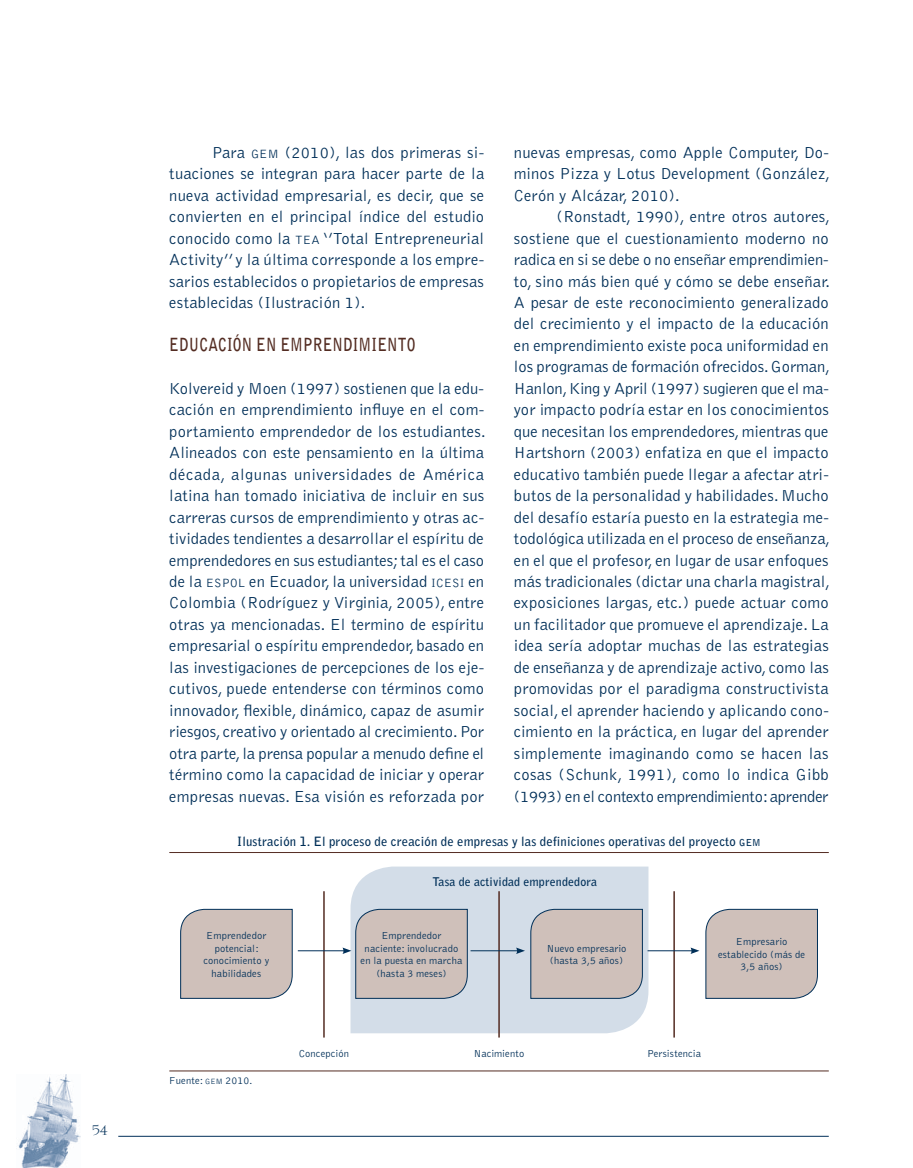
<style>
.page{position:relative;width:913px;height:1168px;background:#fff}
.page>*{position:absolute;margin:0;border:0;box-sizing:border-box;transform-origin:0 0}
.t1{font:700 18px "Bell Gothic";letter-spacing:.01em;color:#532c22;scale:.8 1}
.t2{font:300 16.5px/21.5px "Bell Gothic";letter-spacing:.01em;color:#002f58;text-align:justify}
.t3{font:15px "University Roman";color:#002f58;scale:1.3 1}
.t4{font:700 12.75px "Bell Gothic";letter-spacing:.01em;color:#002f58}
.t5{font:700 11.85px "Bell Gothic";color:#002f58}
.t6{font:300 10.5px/12.6px "Bell Gothic";letter-spacing:.01em;color:#002f58;text-align:center}
.s1{font-size:12.3px}
.s2{font-size:9.6px}
.s3{font-size:7.8px}
</style>
<div class="page">
<hr style="left:118px;top:1135px;width:710px;height:1px;background:#002f58">
<img style="left:16px;top:1074px;width:65px;height:94px">
<hr style="left:169px;top:852px;width:659px;height:1px;background:#532c22">
<hr style="left:169px;top:1070px;width:659px;height:1px;background:#532c22">
<div style="left:350px;top:866px;width:298px;height:167px;background:#d3dde8"></div>
<svg style="left:180px;top:908px;width:113px;height:91px;background:#c8bcb8"></svg>
<svg style="left:705px;top:908px;width:112px;height:91px;background:#cabdb9"></svg>
<hr style="left:323px;top:891px;width:2px;height:146px;background:#532c22">
<hr style="left:498px;top:891px;width:1px;height:146px;background:#532c22">
<hr style="left:673px;top:891px;width:1px;height:146px;background:#532c22">
<hr style="left:298px;top:950px;width:47px;height:1px;background:#002f58">
<svg style="left:342px;top:908px;width:126px;height:91px;background:#ccc2bf"></svg>
<hr style="left:470px;top:950px;width:48px;height:1px;background:#002f58">
<svg style="left:516px;top:908px;width:127px;height:91px;background:#c8bebc"></svg>
<hr style="left:647px;top:950px;width:45px;height:1px;background:#002f58">
<svg style="left:690px;top:947px;width:9px;height:7px"></svg>
<p class="t3" style="left:93px;top:1121px;width:13px">54</p>
<p class="t2" style="left:169px;top:142px;width:316px;text-indent:43px">Para <span class="s1">GEM</span> (2010), las dos primeras si&shy;tuaciones se integran para hacer parte de la nueva actividad empresarial, es decir, que se convierten en el principal índice del estudio conocido como la <span class="s1">TEA</span> ‘’Total Entrepreneurial Activity’’ y la última corresponde a los empre&shy;sarios establecidos o propietarios de empresas establecidas (Ilustración 1).</p>
<p class="t1" style="left:169px;top:333px;width:309px">Educación en em prendimiento</p>
<p class="t2" style="left:169px;top:378px;width:318px">Kolvereid y Moen (1997) sostienen que la edu&shy;cación en emprendimiento influye en el com&shy;portamiento emprendedor de los estudiantes.<br>Alineados con este pensamiento en la última década, algunas universidades de América latina han tomado iniciativa de incluir en sus carreras cursos de emprendimiento y otras ac&shy;tividades tendientes a desarrollar el espíritu de emprendedores en sus estudiantes; tal es el caso de la <span class="s1">ESPOL</span> en Ecuador, la universidad <span class="s1">ICESI</span> en Colombia (Rodríguez y Virginia, 2005), entre otras ya mencionadas. El termino de espíritu empresarial o espíritu emprendedor, basado en las investigaciones de percepciones de los eje&shy;cutivos, puede entenderse con términos como innovador, flexible, dinámico, capaz de asumir riesgos, creativo y orientado al crecimiento. Por otra parte, la prensa popular a menudo define el término como la capacidad de iniciar y operar empresas nuevas. Esa visión es reforzada por</p>
<p class="t2" style="left:514px;top:142px;width:318px">nuevas empresas, como Apple Computer, Do&shy;minos Pizza y Lotus Development (González, Cerón y Alcázar, 2010).</p>
<p class="t2" style="left:514px;top:206px;width:318px;text-indent:43px">(Ronstadt, 1990), entre otros autores, sostiene que el cuestionamiento moderno no radica en si se debe o no enseñar emprendimien&shy;to, sino más bien qué y cómo se debe enseñar.<br>A pesar de este reconocimiento generalizado del crecimiento y el impacto de la educación en emprendimiento existe poca uniformidad en los programas de formación ofrecidos. Gorman, Hanlon, King y April (1997) sugieren que el ma&shy;yor impacto podría estar en los conocimientos que necesitan los emprendedores, mientras que Hartshorn (2003) enfatiza en que el impacto educativo también puede llegar a afectar atri&shy;butos de la personalidad y habilidades. Mucho del desafío estaría puesto en la estrategia me&shy;todológica utilizada en el proceso de enseñanza, en el que el profesor, en lugar de usar enfoques más tradicionales (dictar una charla magistral, exposiciones largas, etc.) puede actuar como un facilitador que promueve el aprendizaje. La idea sería adoptar muchas de las estrategias de enseñanza y de aprendizaje activo, como las promovidas por el paradigma constructivista social, el aprender haciendo y aplicando cono&shy;cimiento en la práctica, en lugar del aprender simplemente imaginando como se hacen las cosas (Schunk, 1991), como lo indica Gibb (1993) en el contexto emprendimiento: aprender</p>
<p class="t4" style="left:237px;top:834px;width:525px">I lustración 1. E l proceso de creación de empresas y las definiciones operativas del proyecto <span class="s2">gem</span></p>
<p class="t5" style="left:432px;top:874px;width:166px">Tasa de actividad emprendedora</p>
<p class="t6" style="left:203px;top:929px;width:67px">Emprendedor potencial: conocimiento y habilidades</p>
<p class="t6" style="left:360px;top:929px;width:103px">Emprendedor naciente: involucrado en la puesta en marcha (hasta 3 meses)</p>
<p class="t6" style="left:546px;top:942px;width:81px">Nuevo empresario (hasta 3,5 años)</p>
<p class="t6" style="left:718px;top:935px;width:89px">Empresario establecido (más de<br>3,5 años)</p>
<p class="t6" style="left:169px;top:1074px;width:85px">Fuente: <span class="s3">GEM</span> 2010.</p>
<p class="t6" style="left:298px;top:1047px;width:52px">Concepción</p>
<p class="t6" style="left:473px;top:1047px;width:52px">Nacimiento</p>
<p class="t6" style="left:647px;top:1047px;width:55px">Persistencia</p>
</div>
